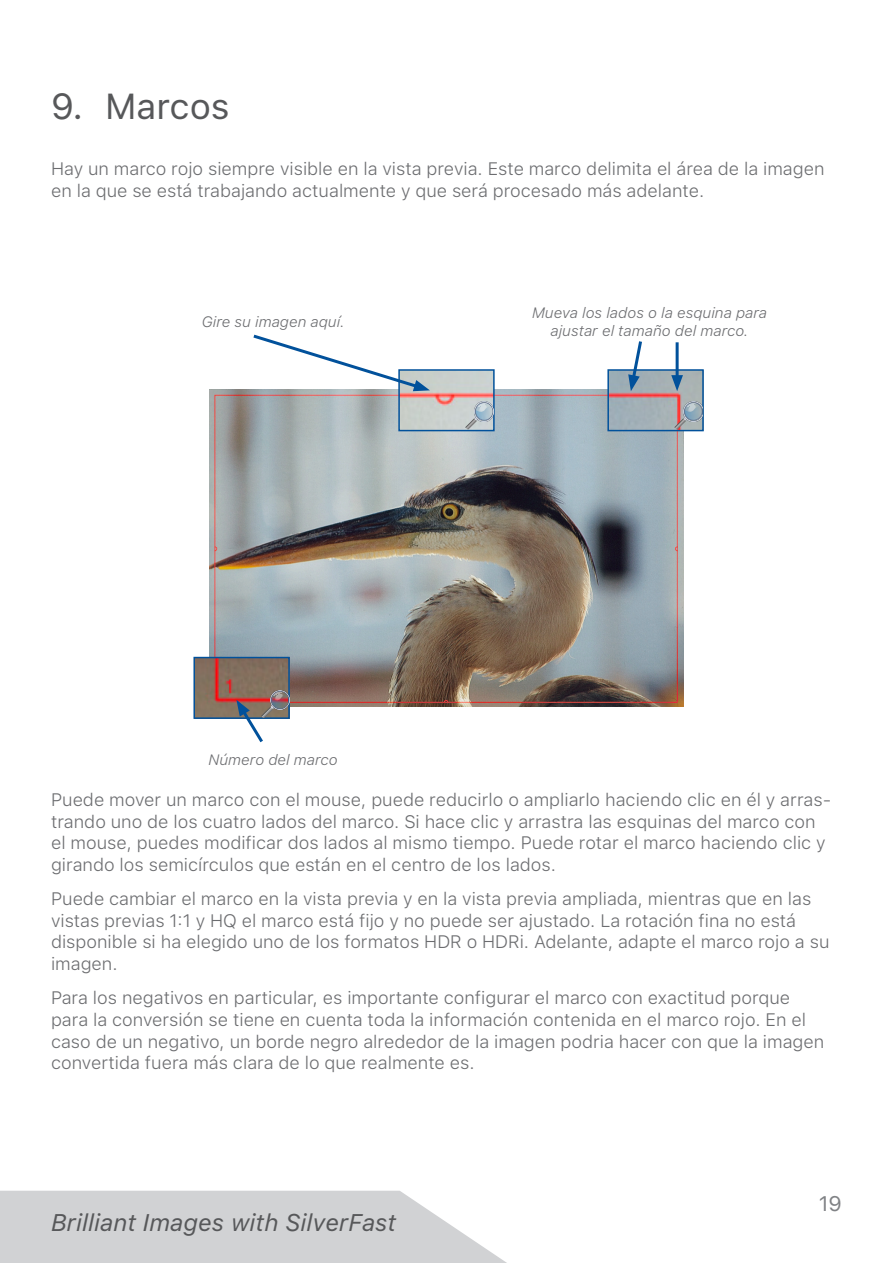
<style>
.page{position:relative;width:893px;height:1263px;background:#fff}
.page>*{position:absolute;margin:0;border:0;box-sizing:border-box;transform-origin:0 0}
.Überschrift{font:36px "SF Pro Text";color:#57585a}
.t1{font:italic 24px "SF Pro Text";color:#57585a}
.t2{font:21px "SF Pro Text";color:#808285}
.Text{font:300 18px/21.6px "SF Pro Text";color:#6c6d70}
.Bildunterschrift{font:italic 300 15px/18px "SF Pro Text";color:#6c6d70;text-align:center}
</style>
<div class="page">
<img style="left:209px;top:389px;width:474px;height:317px">
<img style="left:401px;top:372px;width:91px;height:56px">
<div style="left:398px;top:369px;width:97px;height:62px;border:2px solid #01519b"></div>
<svg style="left:250px;top:334px;width:180px;height:57px"></svg>
<svg style="left:464px;top:402px;width:29px;height:28px"></svg>
<img style="left:475px;top:402px;width:19px;height:19px">
<img style="left:196px;top:660px;width:91px;height:56px">
<div style="left:193px;top:657px;width:97px;height:62px;border:2px solid #01519b"></div>
<svg style="left:236px;top:691px;width:53px;height:52px"></svg>
<img style="left:271px;top:690px;width:19px;height:20px">
<img style="left:610px;top:372px;width:91px;height:56px">
<div style="left:607px;top:369px;width:97px;height:62px;border:2px solid #01519b"></div>
<svg style="left:673px;top:402px;width:29px;height:28px"></svg>
<img style="left:684px;top:402px;width:19px;height:19px">
<svg style="left:628px;top:341px;width:16px;height:50px"></svg>
<hr style="left:676px;top:342px;width:3px;height:39px;background:#01519b">
<svg style="left:671px;top:375px;width:12px;height:16px"></svg>
<svg style="left:0;top:1191px;width:507px;height:72px"></svg>
<p class="Überschrift" style="left:51px;top:86px;width:180px">9. Marcos</p>
<p class="Text" style="left:51px;top:158px;width:775px">Hay un marco rojo siempre visible en la vista previa. Este marco delimita el área de la imagen en la que se está trabajando actualmente y que será procesado más adelante.</p>
<p class="Bildunterschrift" style="left:202px;top:312px;width:144px">Gire su imagen aquí.</p>
<p class="Bildunterschrift" style="left:532px;top:304px;width:237px">Mueva los lados o la esquina para ajustar el tamaño del marco.</p>
<p class="Bildunterschrift" style="left:209px;top:751px;width:131px">Número del marco</p>
<p class="Text" style="left:51px;top:789px;width:782px">Puede mover un marco con el mouse, puede reducirlo o ampliarlo haciendo clic en él y arras&shy;trando uno de los cuatro lados del marco. Si hace clic y arrastra las esquinas del marco con el mouse, puedes modificar dos lados al mismo tiempo. Puede rotar el marco haciendo clic y girando los semicírculos que están en el centro de los lados.</p>
<p class="Text" style="left:51px;top:888px;width:780px">Puede cambiar el marco en la vista previa y en la vista previa ampliada, mientras que en las vistas previas 1:1 y HQ el marco está fijo y no puede ser ajustado. La rotación fina no está disponible si ha elegido uno de los formatos HDR o HDRi. Adelante, adapte el marco rojo a su imagen.</p>
<p class="Text" style="left:51px;top:987px;width:775px">Para los negativos en particular, es importante configurar el marco con exactitud porque para la conversión se tiene en cuenta toda la información contenida en el marco rojo. En el caso de un negativo, un borde negro alrededor de la imagen podria hacer con que la imagen convertida fuera más clara de lo que realmente es.</p>
<h2 class="t1" style="left:51px;top:1208px;width:347px">Brilliant Images with SilverFast</h2>
<p class="t2" style="left:819px;top:1191px;width:25px">19</p>
</div>
